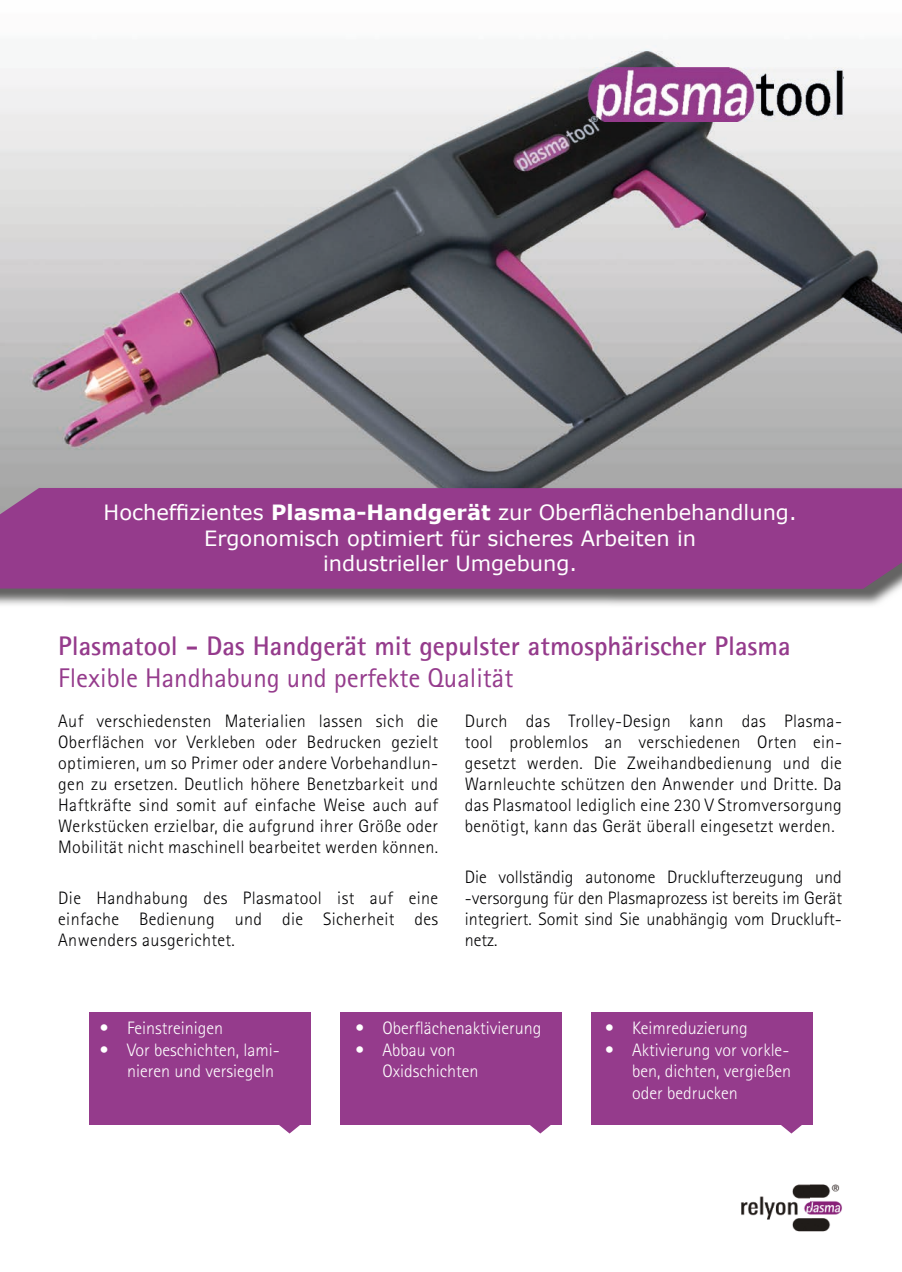
<style>
.page{position:relative;width:902px;height:1272px;background:#fff}
.page>*{position:absolute;margin:0;border:0;box-sizing:border-box;transform-origin:0 0}
.t1{font:700 27px "Rotis Sans Serif";color:#953b8c}
.t2{font:27px "Rotis Sans Serif Std";color:#953b8c}
.t3{font:21px/25.2px "Verdana";color:#fff;text-align:center}
.t4{font:300 18px/21px "Rotis Sans Serif Pro";letter-spacing:.02em;color:#020203;text-align:justify}
.t5{font:300 18px/21.6px "Rotis Sans Serif Pro";color:#fff}
.s1{font-weight:700}
</style>
<div class="page">
<img style="left:0;top:45px;width:901px;height:561px">
<img style="left:741px;top:1184px;width:101px;height:48px">
<div style="left:0;top:488px;width:901px;height:101px;background:#953b8c"></div>
<img style="left:579px;top:68px;width:264px;height:53px">
<div style="left:89px;top:1012px;width:222px;height:112px;background:#953b8c"></div>
<div style="left:340px;top:1012px;width:221px;height:112px;background:#953b8c"></div>
<div style="left:591px;top:1012px;width:221px;height:112px;background:#953b8c"></div>
<svg style="left:268px;top:1124px;width:43px;height:9px"></svg>
<svg style="left:519px;top:1124px;width:42px;height:9px"></svg>
<svg style="left:770px;top:1124px;width:42px;height:9px"></svg>
<p class="t3" style="left:104px;top:500px;width:694px">Hocheffizientes <span class="s1">Plasma-Handgerät</span> zur Oberflächenbehandlung.<br>Ergonomisch optimiert für sicheres Arbeiten in<br>industrieller Umgebung.</p>
<h1 class="t1" style="left:58px;top:628px;width:733px">Plasmatool - Das Handgerät mit gepulster atmosphärischer Plasma</h1>
<h1 class="t2" style="left:58px;top:662px;width:456px">Flexible Handhabung und perfekte Qualität</h1>
<p class="t4" style="left:58px;top:711px;width:381px">Auf verschiedensten Materialien lassen sich die Oberflächen vor Verkleben oder Bedrucken gezielt optimieren, um so Primer oder andere Vorbehandlun&shy;gen zu ersetzen. Deutlich höhere Benetzbarkeit und Haftkräfte sind somit auf einfache Weise auch auf Werkstücken erzielbar, die aufgrund ihrer Größe oder Mobilität nicht maschinell bearbeitet werden können.</p>
<p class="t4" style="left:58px;top:887px;width:381px">Die Handhabung des Plasmatool ist auf eine einfache Bedienung und die Sicherheit des Anwenders ausgerichtet.</p>
<p class="t4" style="left:465px;top:711px;width:378px">Durch das Trolley-Design kann das Plasma&shy;tool problemlos an verschiedenen Orten ein&shy;gesetzt werden. Die Zweihandbedienung und die Warnleuchte schützen den Anwender und Dritte. Da das Plasmatool lediglich eine 230 V Stromversorgung benötigt, kann das Gerät überall eingesetzt werden.</p>
<p class="t4" style="left:465px;top:866px;width:378px">Die vollständig autonome Drucklufterzeugung und -versorgung für den Plasmaprozess ist bereits im Gerät integriert. Somit sind Sie unabhängig vom Druckluft&shy;netz.</p>
<p class="t5" style="left:100px;top:1017px;width:124px">• Feinstreinigen</p>
<p class="t5" style="left:127px;top:1039px;width:154px;text-indent:-27px">• Vor beschichten, lami&shy;nieren und versiegeln</p>
<p class="t5" style="left:355px;top:1017px;width:187px">• Oberflächenaktivierung</p>
<p class="t5" style="left:382px;top:1039px;width:97px;text-indent:-27px">• Abbau von<br>Oxidschichten</p>
<p class="t5" style="left:605px;top:1017px;width:144px">• Keimreduzierung</p>
<p class="t5" style="left:632px;top:1039px;width:160px;text-align:justify;text-indent:-27px">• Aktivierung vor vorkle&shy;ben, dichten, vergießen oder bedrucken</p>
</div>
